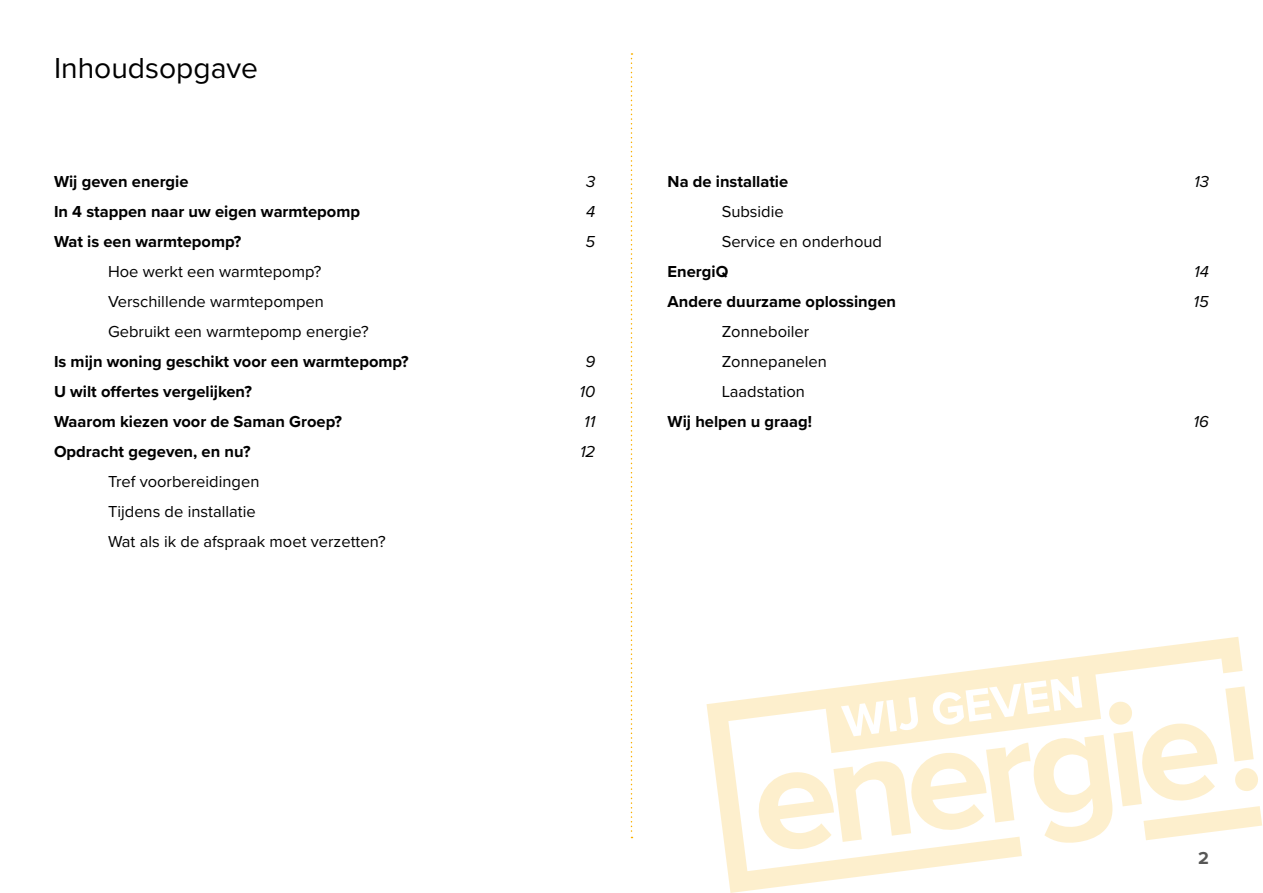
<style>
.page{position:relative;width:1263px;height:893px;background:#fff}
.page>*{position:absolute;margin:0;border:0;box-sizing:border-box;transform-origin:0 0}
.t1{font:30px "Proxima Nova";color:#000}
.t2{font:700 18px "Proxima Nova";color:#575756}
.t3{font:700 16.5px/30px "Proxima Nova";color:#000}
.t4{font:16.5px/30px "Proxima Nova";color:#000}
.t5{font:italic 16.5px/30px "Proxima Nova";color:#000;text-align:justify}
</style>
<div class="page">
<svg style="left:631px;top:53px;width:1px;height:785px"></svg>
<svg style="left:706px;top:637px;width:536px;height:256px"></svg>
<svg style="left:756px;top:686px;width:506px;height:166px"></svg>
<h1 class="t1" style="left:54px;top:45px;width:206px">Inhoudsopgave</h1>
<p class="t3" style="left:54px;top:166px;width:308px">Wij geven energie<br>In 4 stappen naar uw eigen warmtepomp<br>Wat is een warmtepomp?</p>
<p class="t4" style="left:108px;top:256px;width:262px">Hoe werkt een warmtepomp?<br>Verschillende warmtepompen<br>Gebruikt een warmtepomp energie?</p>
<p class="t3" style="left:54px;top:346px;width:356px">Is mijn woning geschikt voor een warmtepomp?<br>U wilt offertes vergelijken?<br>Waarom kiezen voor de Saman Groep?<br>Opdracht gegeven, en nu?</p>
<p class="t4" style="left:108px;top:466px;width:279px">Tref voorbereidingen<br>Tijdens de installatie<br>Wat als ik de afspraak moet verzetten?</p>
<p class="t5" style="left:586px;top:166px;width:11px">3<br>4<br>5</p>
<p class="t5" style="left:580px;top:346px;width:17px;text-align:center">9<br>10<br>11<br>12</p>
<p class="t3" style="left:668px;top:166px;width:122px">Na de installatie</p>
<p class="t4" style="left:722px;top:196px;width:162px">Subsidie<br>Service en onderhoud</p>
<p class="t3" style="left:668px;top:256px;width:230px">EnergiQ<br>Andere duurzame oplossingen</p>
<p class="t4" style="left:722px;top:316px;width:107px">Zonneboiler<br>Zonnepanelen<br>Laadstation</p>
<p class="t3" style="left:668px;top:406px;width:146px">Wij helpen u graag!</p>
<p class="t5" style="left:1194px;top:166px;width:16px">13</p>
<p class="t5" style="left:1194px;top:256px;width:17px">14<br>15</p>
<p class="t5" style="left:1193px;top:406px;width:17px">16</p>
<p class="t2" style="left:1198px;top:844px;width:12px">2</p>
</div>
